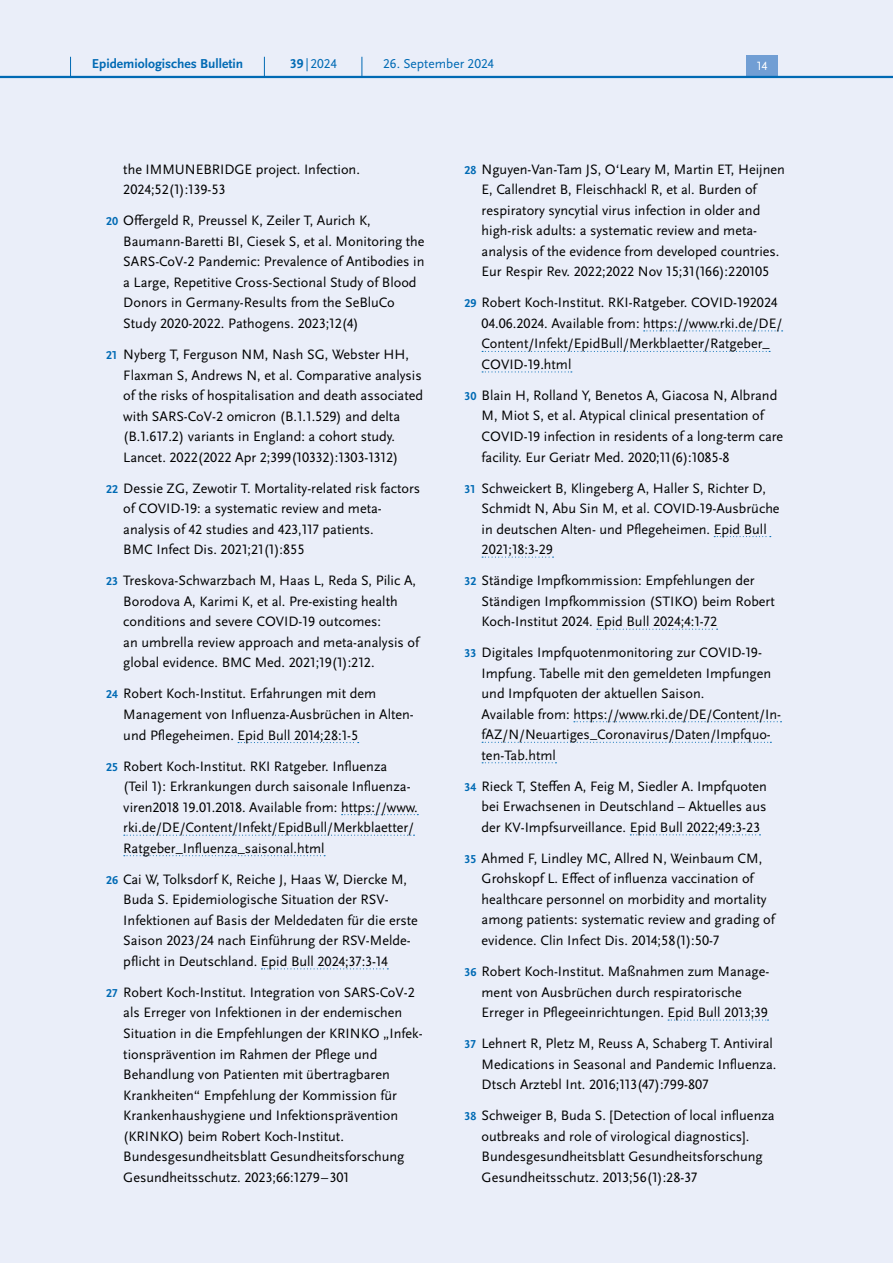
<style>
.page{position:relative;width:893px;height:1263px;background:#fff}
.page>*{position:absolute;margin:0;border:0;box-sizing:border-box;transform-origin:0 0}
.t1{font:14.25px/20.5px "Scala Sans Pro";color:#000}
.t2{font:700 13.5px "Scala Sans Pro";color:#006ab4}
.t3{font:13.5px "Scala Sans Pro";color:#006ab4}
.t4{font:12.45px "Scala Sans Pro";color:#fff}
.s1{font-weight:700}
.s2{font-weight:700;font-size:12px;color:#006ab4}
</style>
<div class="page">
<div style="left:0;top:76px;width:893px;height:1187px;background:#eaeef9"></div>
<svg style="left:238px;top:742px;width:121px;height:1px"></svg>
<svg style="left:342px;top:814px;width:76px;height:1px"></svg>
<svg style="left:124px;top:835px;width:290px;height:1px"></svg>
<svg style="left:124px;top:855px;width:201px;height:1px"></svg>
<svg style="left:261px;top:968px;width:127px;height:1px"></svg>
<svg style="left:644px;top:330px;width:139px;height:1px"></svg>
<svg style="left:482px;top:351px;width:288px;height:1px"></svg>
<svg style="left:482px;top:371px;width:90px;height:1px"></svg>
<svg style="left:714px;top:536px;width:57px;height:1px"></svg>
<svg style="left:482px;top:557px;width:72px;height:1px"></svg>
<svg style="left:597px;top:629px;width:121px;height:1px"></svg>
<svg style="left:574px;top:721px;width:207px;height:1px"></svg>
<svg style="left:482px;top:742px;width:289px;height:1px"></svg>
<svg style="left:482px;top:762px;width:74px;height:1px"></svg>
<svg style="left:630px;top:834px;width:130px;height:1px"></svg>
<svg style="left:668px;top:1019px;width:100px;height:1px"></svg>
<div style="left:0;top:0;width:893px;height:77px;background:#eaeef9"></div>
<div style="left:746px;top:55px;width:32px;height:21px;background:#719ed4"></div>
<hr style="left:0;top:76px;width:893px;height:2px;background:#006ab4">
<svg style="left:70px;top:57px;width:1px;height:19px"></svg>
<svg style="left:264px;top:57px;width:1px;height:19px"></svg>
<svg style="left:362px;top:57px;width:1px;height:19px"></svg>
<p class="t2" style="left:92px;top:55px;width:153px">Epidemiologisches Bulletin</p>
<p class="t3" style="left:290px;top:55px;width:48px"><span class="s1">39</span>|2024</p>
<p class="t3" style="left:383px;top:55px;width:112px">26. September 2024</p>
<p class="t4" style="left:757px;top:59px;width:12px">14</p>
<p class="t1" style="left:123px;top:159px;width:238px">the IMMUNEBRIDGE project. Infection.<br>2024;52(1):139-53</p>
<p class="t1" style="left:123px;top:210px;width:303px;text-indent:-17px"><span class="s2">20</span> Offergeld R, Preussel K, Zeiler T, Aurich K, Baumann-Baretti BI, Ciesek S, et al. Monitoring the SARS-CoV-2 Pandemic: Prevalence of Antibodies in a Large, Repetitive Cross-Sectional Study of Blood Donors in Germany-Results from the SeBluCo Study 2020-2022. Pathogens. 2023;12(4)</p>
<p class="t1" style="left:123px;top:344px;width:301px;text-indent:-17px"><span class="s2">21</span> Nyberg T, Ferguson NM, Nash SG, Webster HH, Flaxman S, Andrews N, et al. Comparative analysis of the risks of hospitalisation and death associated with SARS-CoV-2 omicron (B.1.1.529) and delta (B.1.617.2) variants in England: a cohort study.<br>Lancet. 2022(2022 Apr 2;399(10332):1303-1312)</p>
<p class="t1" style="left:123px;top:478px;width:299px;text-indent:-17px"><span class="s2">22</span> Dessie ZG, Zewotir T. Mortality-related risk factors of COVID-19: a systematic review and meta&shy;analysis of 42 studies and 423,117 patients.<br>BMC Infect Dis. 2021;21(1):855</p>
<p class="t1" style="left:123px;top:570px;width:297px;text-indent:-17px"><span class="s2">23</span> Treskova-Schwarzbach M, Haas L, Reda S, Pilic A, Borodova A, Karimi K, et al. Pre-existing health conditions and severe COVID-19 outcomes:<br>an umbrella review approach and meta-analysis of global evidence. BMC Med. 2021;19(1):212.</p>
<p class="t1" style="left:123px;top:683px;width:292px;text-indent:-17px"><span class="s2">24</span> Robert Koch-Institut. Erfahrungen mit dem<br>Management von Influenza-Ausbrüchen in Alten&shy;und Pflegeheimen. Epid Bull 2014;28:1-5</p>
<p class="t1" style="left:123px;top:756px;width:296px;text-indent:-17px"><span class="s2">25</span> Robert Koch-Institut. RKI Ratgeber. Influenza<br>(Teil 1): Erkrankungen durch saisonale Influenza&shy;viren2018 19.01.2018. Available from: https://www. rki.de/DE/Content/Infekt/EpidBull/Merkblaetter/ Ratgeber_Influenza_saisonal.html</p>
<p class="t1" style="left:123px;top:869px;width:296px;text-indent:-17px"><span class="s2">26</span> Cai W, Tolksdorf K, Reiche J, Haas W, Diercke M, Buda S. Epidemiologische Situation der RSV-Infektionen auf Basis der Meldedaten für die erste Saison 2023/24 nach Einführung der RSV-Melde&shy;pflicht in Deutschland. Epid Bull 2024;37:3-14</p>
<p class="t1" style="left:123px;top:982px;width:301px;text-indent:-17px"><span class="s2">27</span> Robert Koch-Institut. Integration von SARS-CoV-2 als Erreger von Infektionen in der endemischen Situation in die Empfehlungen der KRINKO „Infek&shy;tionsprävention im Rahmen der Pflege und Behandlung von Patienten mit übertragbaren Krankheiten“ Empfehlung der Kommission für Krankenhaushygiene und Infektionsprävention (KRINKO) beim Robert Koch-Institut.<br>Bundesgesundheitsblatt Gesundheitsforschung Gesundheitsschutz. 2023;66:1279–301</p>
<p class="t1" style="left:482px;top:159px;width:305px;text-indent:-17px"><span class="s2">28</span> Nguyen-Van-Tam JS, O‘Leary M, Martin ET, Heijnen E, Callendret B, Fleischhackl R, et al. Burden of respiratory syncytial virus infection in older and high-risk adults: a systematic review and meta&shy;analysis of the evidence from developed countries.<br>Eur Respir Rev. 2022;2022 Nov 15;31(166):220105</p>
<p class="t1" style="left:482px;top:292px;width:302px;text-indent:-17px"><span class="s2">29</span> Robert Koch-Institut. RKI-Ratgeber. COVID-192024<br>04.06.2024. Available from: https://www.rki.de/DE/ Content/Infekt/EpidBull/Merkblaetter/Ratgeber_ COVID-19.html</p>
<p class="t1" style="left:482px;top:385px;width:303px;text-indent:-17px"><span class="s2">30</span> Blain H, Rolland Y, Benetos A, Giacosa N, Albrand M, Miot S, et al. Atypical clinical presentation of COVID-19 infection in residents of a long-term care facility. Eur Geriatr Med. 2020;11(6):1085-8</p>
<p class="t1" style="left:482px;top:478px;width:300px;text-indent:-17px"><span class="s2">31</span> Schweickert B, Klingeberg A, Haller S, Richter D, Schmidt N, Abu Sin M, et al. COVID-19-Ausbrüche in deutschen Alten- und Pflegeheimen. Epid Bull 2021;18:3-29</p>
<p class="t1" style="left:482px;top:570px;width:295px;text-indent:-17px"><span class="s2">32</span> Ständige Impfkommission: Empfehlungen der<br>Ständigen Impfkommission (STIKO) beim Robert<br>Koch-Institut 2024. Epid Bull 2024;4:1-72</p>
<p class="t1" style="left:482px;top:642px;width:301px;text-indent:-17px"><span class="s2">33</span> Digitales Impfquotenmonitoring zur COVID-19- Impfung. Tabelle mit den gemeldeten Impfungen und Impfquoten der aktuellen Saison.<br>Available from: https://www.rki.de/DE/Content/In&shy;fAZ/N/Neuartiges_Coronavirus/Daten/Impfquo&shy;ten-Tab.html</p>
<p class="t1" style="left:482px;top:776px;width:287px;text-align:justify;text-indent:-17px"><span class="s2">34</span> Rieck T, Steffen A, Feig M, Siedler A. Impfquoten bei Erwachsenen in Deutschland – Aktuelles aus der KV-Impfsurveillance. Epid Bull 2022;49:3-23</p>
<p class="t1" style="left:482px;top:848px;width:295px;text-indent:-17px"><span class="s2">35</span> Ahmed F, Lindley MC, Allred N, Weinbaum CM, Grohskopf L. Effect of influenza vaccination of healthcare personnel on morbidity and mortality among patients: systematic review and grading of evidence. Clin Infect Dis. 2014;58(1):50-7</p>
<p class="t1" style="left:482px;top:961px;width:289px;text-indent:-17px"><span class="s2">36</span> Robert Koch-Institut. Maßnahmen zum Manage&shy;ment von Ausbrüchen durch respiratorische<br>Erreger in Pflegeeinrichtungen. Epid Bull 2013;39</p>
<p class="t1" style="left:482px;top:1033px;width:296px;text-indent:-17px"><span class="s2">37</span> Lehnert R, Pletz M, Reuss A, Schaberg T. Antiviral<br>Medications in Seasonal and Pandemic Influenza.<br>Dtsch Arztebl Int. 2016;113(47):799-807</p>
<p class="t1" style="left:482px;top:1105px;width:295px;text-indent:-17px"><span class="s2">38</span> Schweiger B, Buda S. [Detection of local influenza outbreaks and role of virological diagnostics].<br>Bundesgesundheitsblatt Gesundheitsforschung Gesundheitsschutz. 2013;56(1):28-37</p>
</div>
